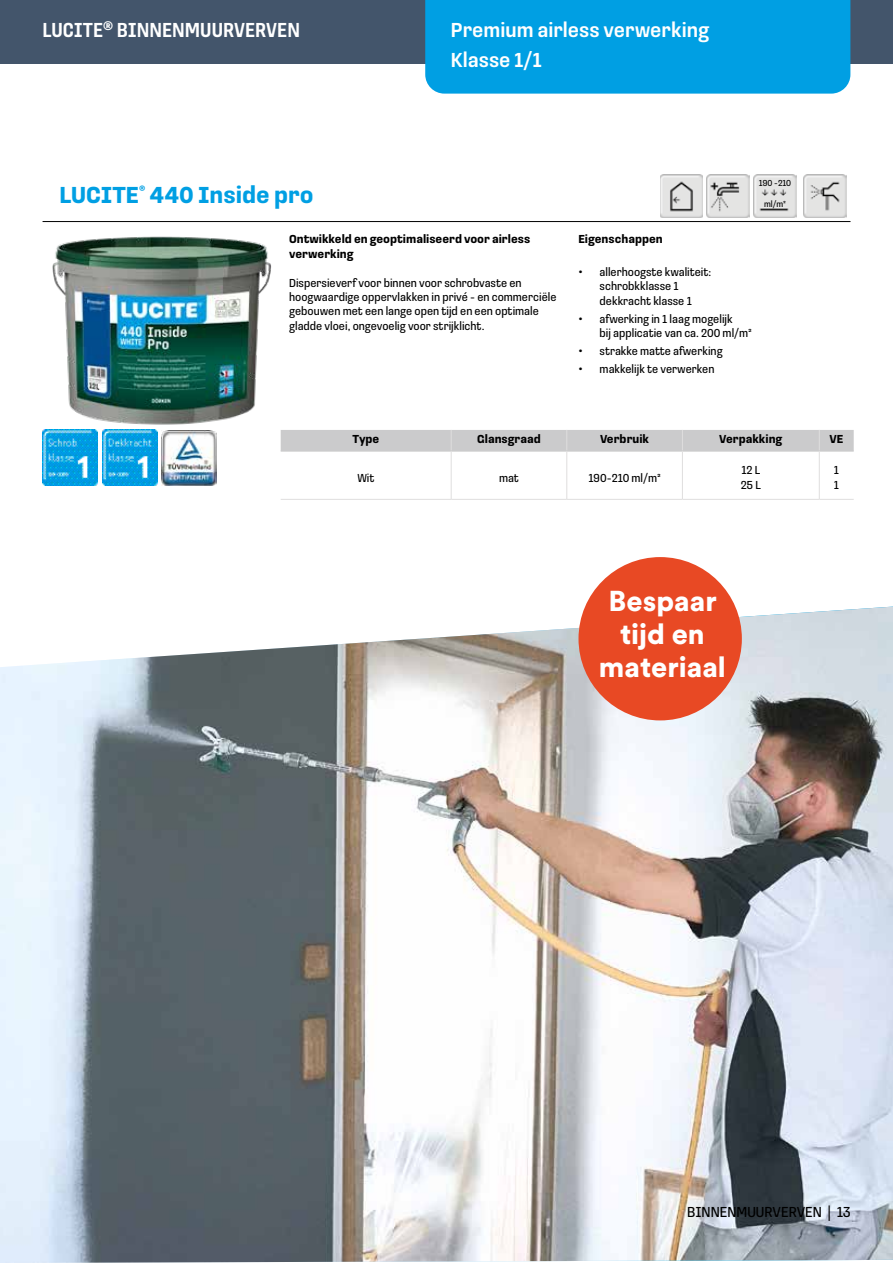
<style>
.page{position:relative;width:893px;height:1263px;background:#fff}
.page>*{position:absolute;margin:0;border:0;box-sizing:border-box;transform-origin:0 0}
.t1{font:900 28.5px/33px "Circular XX";color:#fff;text-align:center}
.t2{font:700 24px "Loos Condensed";color:#009fe3}
.t3{font:500 21px/30px "Loos Condensed";color:#fff}
.t4{font:500 21px "Loos Compressed";color:#fff}
.t5{font:15px "Loos Condensed";color:#000}
.t6{font:12px/14.4px "Loos Condensed";color:#000}
.t7{font:700 12px/14.4px "Loos Condensed";color:#000}
.t8{font:9px "Loos Condensed";color:#000}
.s1{font-size:15px}
</style>
<div class="page">
<div style="left:0;top:0;width:893px;height:64px;background:#43556b"></div>
<div style="left:425px;top:0;width:425px;height:94px;background:#009fe3"></div>
<hr style="left:43px;top:221px;width:807px;height:1px;background:#000">
<img style="left:660px;top:175px;width:43px;height:42px">
<img style="left:707px;top:175px;width:42px;height:42px">
<img style="left:804px;top:175px;width:42px;height:42px">
<img style="left:52px;top:236px;width:220px;height:189px">
<img style="left:43px;top:430px;width:55px;height:55px">
<img style="left:102px;top:430px;width:55px;height:55px">
<img style="left:162px;top:430px;width:55px;height:55px">
<hr style="left:281px;top:451px;width:170px;height:1px;background:#cbcbcc">
<hr style="left:451px;top:451px;width:116px;height:1px;background:#cbcbcc">
<hr style="left:567px;top:451px;width:115px;height:1px;background:#cbcbcc">
<div style="left:281px;top:430px;width:573px;height:21px;background:#cbcbcc"></div>
<hr style="left:682px;top:451px;width:137px;height:1px;background:#cbcbcc">
<hr style="left:819px;top:451px;width:35px;height:1px;background:#cbcbcc">
<hr style="left:451px;top:451px;width:1px;height:48px;background:#dfdede">
<hr style="left:281px;top:499px;width:170px;height:1px;background:#dfdede">
<hr style="left:566px;top:451px;width:1px;height:48px;background:#dfdede">
<hr style="left:451px;top:499px;width:116px;height:1px;background:#dfdede">
<hr style="left:682px;top:451px;width:1px;height:48px;background:#dfdede">
<hr style="left:567px;top:499px;width:115px;height:1px;background:#dfdede">
<hr style="left:819px;top:451px;width:1px;height:48px;background:#dfdede">
<hr style="left:682px;top:499px;width:137px;height:1px;background:#dfdede">
<hr style="left:819px;top:499px;width:35px;height:1px;background:#dfdede">
<img style="left:754px;top:175px;width:42px;height:42px">
<img style="left:0;top:607px;width:893px;height:656px">
<div style="left:578px;top:557px;width:164px;height:163px;background:#e84924;border-radius:50%"></div>
<h3 class="t4" style="left:43px;top:15px;width:259px">LUCITE<sup>®</sup> BINNENMUURVERVEN</h3>
<h3 class="t3" style="left:451px;top:14px;width:260px">Premium airless verwerking<br>Klasse 1/1</h3>
<h2 class="t2" style="left:60px;top:178px;width:255px">LUCITE<sup>®</sup> 440 Inside pro</h2>
<p class="t7" style="left:289px;top:231px;width:242px">Ontwikkeld en geoptimaliseerd voor airless verwerking</p>
<p class="t6" style="left:289px;top:275px;width:269px">Dispersieverf voor binnen voor schrobvaste en hoogwaardige oppervlakken in privé - en commerciële gebouwen met een lange open tijd en een optimale gladde vloei, ongevoelig voor strijklicht.</p>
<p class="t8" style="left:759px;top:177px;width:34px">190 -210</p>
<p class="t8" style="left:764px;top:198px;width:23px">ml/m²</p>
<p class="t7" style="left:578px;top:231px;width:86px">Eigenschappen</p>
<p class="t6" style="left:600px;top:264px;width:113px;text-indent:-21px"><span class="s1">•</span> allerhoogste kwaliteit: schrobkklasse 1 dekkracht klasse 1</p>
<p class="t6" style="left:600px;top:311px;width:154px;text-indent:-21px"><span class="s1">•</span> afwerking in 1 laag mogelijk<br>bij applicatie van ca. 200 ml/m²</p>
<p class="t6" style="left:578px;top:343px;width:146px"><span class="s1">•</span> strakke matte afwerking</p>
<p class="t6" style="left:578px;top:361px;width:138px"><span class="s1">•</span> makkelijk te verwerken</p>
<p class="t7" style="left:352px;top:431px;width:28px">Type</p>
<p class="t7" style="left:477px;top:431px;width:65px">Glansgraad</p>
<p class="t7" style="left:600px;top:431px;width:51px">Verbruik</p>
<p class="t7" style="left:719px;top:431px;width:65px">Verpakking</p>
<p class="t7" style="left:829px;top:431px;width:15px">VE</p>
<p class="t6" style="left:357px;top:470px;width:19px">Wit</p>
<p class="t6" style="left:499px;top:470px;width:21px">mat</p>
<p class="t6" style="left:588px;top:470px;width:74px">190-210 ml/m²</p>
<p class="t6" style="left:741px;top:463px;width:22px">12 L<br>25 L</p>
<p class="t6" style="left:834px;top:463px;width:7px">1<br>1</p>
<h1 class="t1" style="left:599px;top:583px;width:128px">Bespaar tijd en materiaal</h1>
<p class="t5" style="left:687px;top:1201px;width:165px">BINNENMUURVERVEN | 13</p>
</div>
